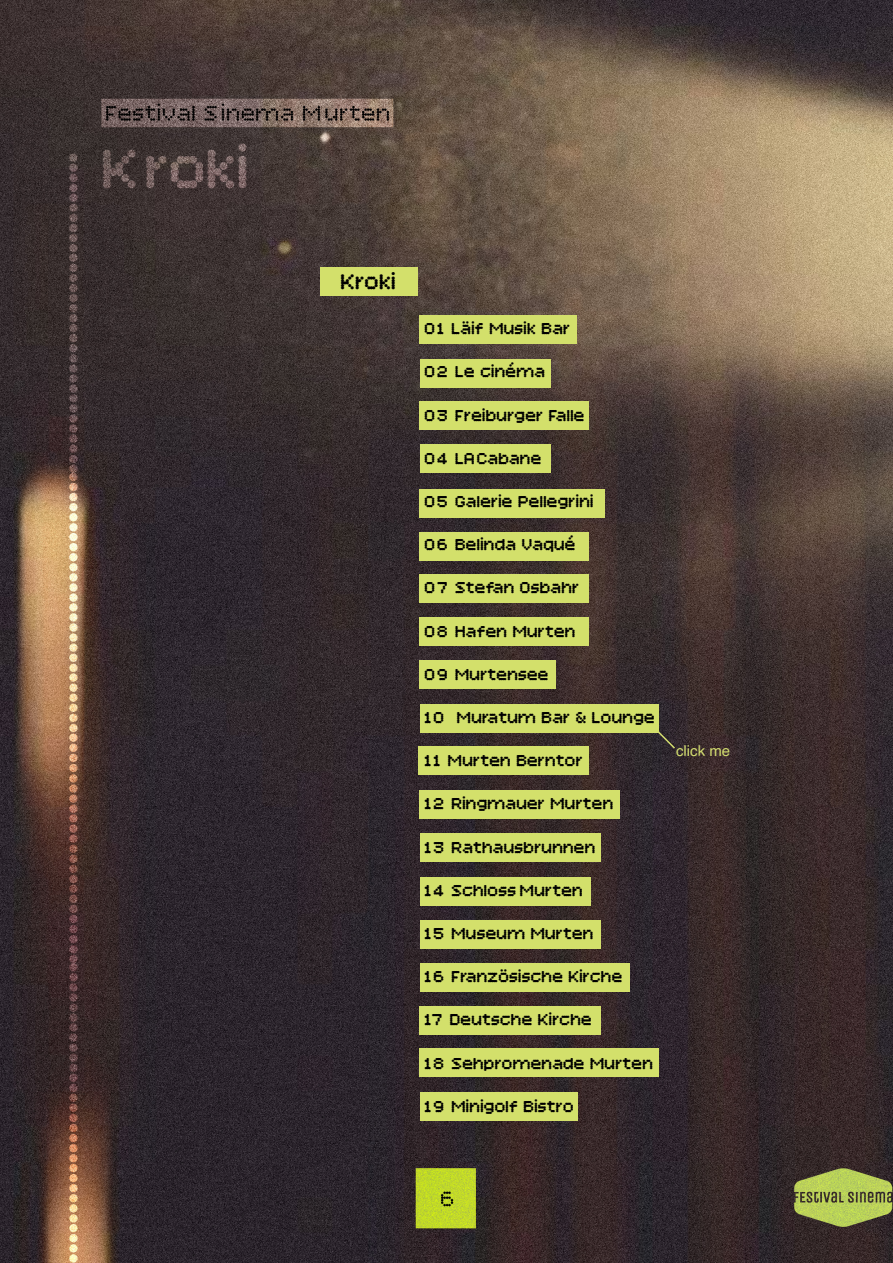
<style>
.page{position:relative;width:893px;height:1263px;background:#fff}
.page>*{position:absolute;margin:0;border:0;box-sizing:border-box;transform-origin:0 0}
.t1{font:24px "Bitcount Prop Single Medium Circle";color:#000}
.t2{font:18px "Bitcount Prop Single Medium Circle";color:#000}
.t3{font:15px "Helvetica";color:#d3dd70}
</style>
<div class="page">
<img style="left:0;top:0;width:893px;height:1263px">
<div style="left:321px;top:267px;width:97px;height:29px;background:#d3e06b"></div>
<div style="left:419px;top:315px;width:158px;height:29px;background:#d3e06b"></div>
<div style="left:420px;top:359px;width:131px;height:29px;background:#d3e06b"></div>
<div style="left:420px;top:401px;width:169px;height:29px;background:#d3e06b"></div>
<div style="left:420px;top:444px;width:131px;height:29px;background:#d3e06b"></div>
<div style="left:419px;top:489px;width:186px;height:29px;background:#d3e06b"></div>
<div style="left:419px;top:532px;width:170px;height:28px;background:#d3e06b"></div>
<div style="left:419px;top:574px;width:170px;height:29px;background:#d3e06b"></div>
<div style="left:420px;top:617px;width:169px;height:29px;background:#d3e06b"></div>
<div style="left:420px;top:660px;width:136px;height:29px;background:#d3e06b"></div>
<div style="left:420px;top:704px;width:239px;height:29px;background:#d3e06b"></div>
<div style="left:419px;top:745px;width:170px;height:29px;background:#d3e06b"></div>
<div style="left:419px;top:790px;width:201px;height:29px;background:#d3e06b"></div>
<div style="left:420px;top:833px;width:180px;height:29px;background:#d3e06b"></div>
<div style="left:420px;top:877px;width:170px;height:29px;background:#d3e06b"></div>
<div style="left:420px;top:920px;width:180px;height:29px;background:#d3e06b"></div>
<div style="left:421px;top:963px;width:209px;height:29px;background:#d3e06b"></div>
<div style="left:419px;top:1005px;width:181px;height:29px;background:#d3e06b"></div>
<div style="left:420px;top:1048px;width:239px;height:29px;background:#d3e06b"></div>
<div style="left:420px;top:1092px;width:158px;height:29px;background:#d3e06b"></div>
<svg style="left:655px;top:729px;width:22px;height:21px"></svg>
<h1 class="t1" style="left:342px;top:265px;width:57px">Kroki</h1>
<p class="t2" style="left:425px;top:316px;width:147px">01 Läif Musik Bar</p>
<p class="t2" style="left:425px;top:359px;width:122px">02 Le cinéma</p>
<p class="t2" style="left:425px;top:402px;width:162px">03 Freiburger Falle</p>
<p class="t2" style="left:425px;top:445px;width:118px">04 LACabane</p>
<p class="t2" style="left:425px;top:489px;width:171px">05 Galerie Pellegrini</p>
<p class="t2" style="left:425px;top:532px;width:153px">06 Belinda Vaqué</p>
<p class="t2" style="left:425px;top:575px;width:156px">07 Stefan Osbahr</p>
<p class="t2" style="left:425px;top:618px;width:153px">08 Hafen Murten</p>
<p class="t2" style="left:425px;top:661px;width:126px">09 Murtensee</p>
<p class="t2" style="left:425px;top:705px;width:232px">10 Muratum Bar &amp; Lounge</p>
<p class="t2" style="left:425px;top:748px;width:160px">11 Murten Berntor</p>
<p class="t2" style="left:425px;top:791px;width:190px">12 Ringmauer Murten</p>
<p class="t2" style="left:425px;top:834px;width:172px">13 Rathausbrunnen</p>
<p class="t2" style="left:425px;top:877px;width:160px">14 Schloss Murten</p>
<p class="t2" style="left:425px;top:921px;width:171px">15 Museum Murten</p>
<p class="t2" style="left:425px;top:964px;width:199px">16 Französische Kirche</p>
<p class="t2" style="left:425px;top:1007px;width:169px">17 Deutsche Kirche</p>
<p class="t2" style="left:425px;top:1050px;width:230px">18 Sehpromenade Murten</p>
<p class="t2" style="left:425px;top:1093px;width:151px">19 Minigolf Bistro</p>
<p class="t3" style="left:676px;top:740px;width:56px">click me</p>
</div>
